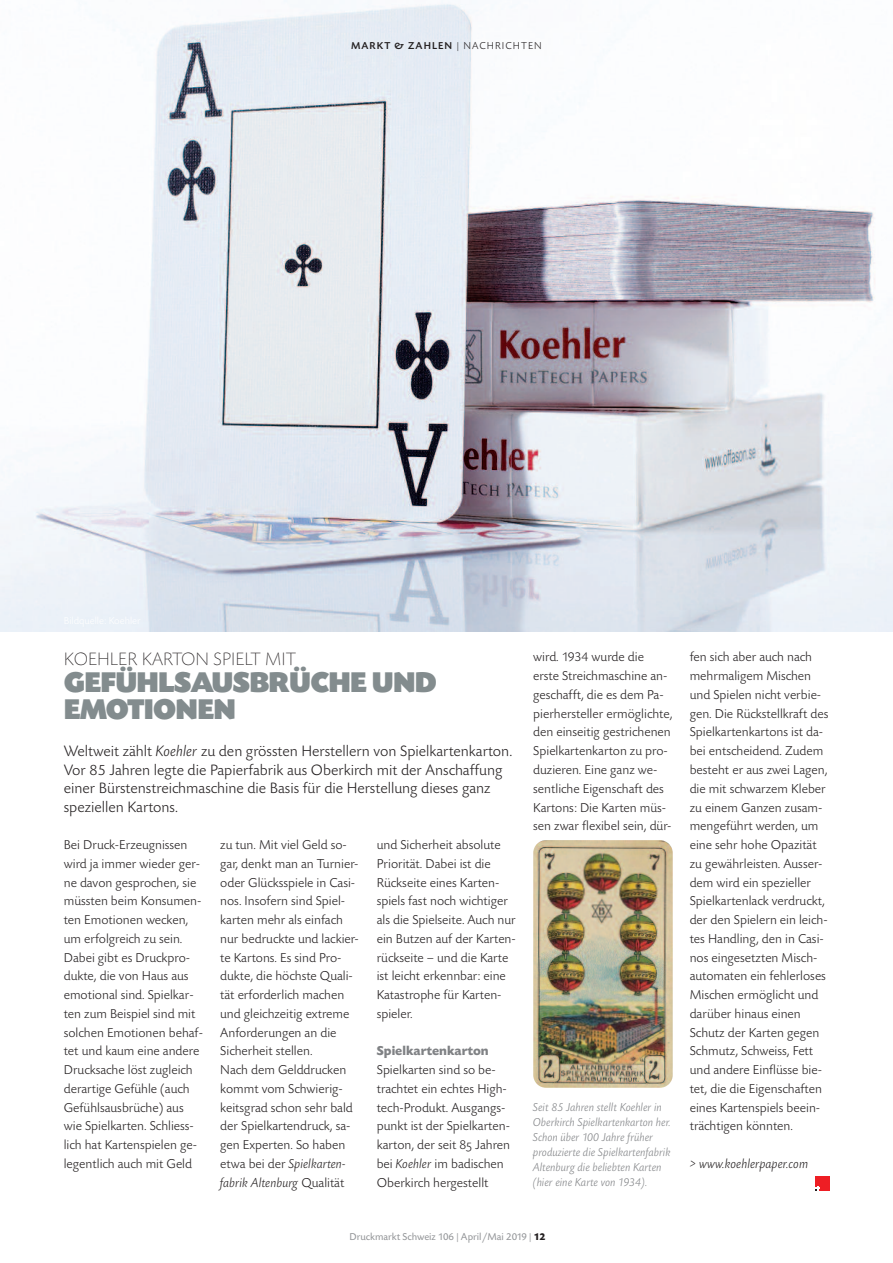
<style>
.page{position:relative;width:893px;height:1263px;background:#fff}
.page>*{position:absolute;margin:0;border:0;box-sizing:border-box;transform-origin:0 0}
.t1{font:30px/27px "Today SB Ultra";letter-spacing:-.025em;color:#838c8e}
.t2{font:300 expanded 18.75px "Today SB";color:#231f20}
.t3{font:300 15.75px/18.8px "Today SB";color:#231f20}
.t4{font:300 13.5px/18.8px "Today SB";color:#231f20}
.t5{font:italic 300 13.5px "Today SB";color:#231f20}
.t6{font:700 13.5px "Today SB";color:#808285}
.t7{font:italic 300 12px/15px "Today SB";color:#808285}
.t8{font:10.5px "Today SB";color:#939598}
.t9{font:500 10.5px "Today SB";letter-spacing:.1em;color:#231f20}
.s1{font-weight:300}
.s2{font-style:italic}
.s3{font-family:"Today SB Caps Lig";font-weight:400}
.s4{font-weight:700;color:#231f20}
</style>
<div class="page">
<img style="left:0;top:0;width:893px;height:631px">
<img style="left:533px;top:840px;width:140px;height:248px;border-radius:13px">
<div style="left:815px;top:1177px;width:14px;height:14px;background:#ee1e24"></div>
<svg style="left:815px;top:1186px;width:5px;height:5px"></svg>
<p class="t9" style="left:351px;top:40px;width:192px">MARKT &amp; ZAHLEN <span class="s1">| NACHRICHTEN</span></p>
<h2 class="t2" style="left:64px;top:648px;width:234px">KOEHLER KARTON SPIELT MIT</h2>
<h1 class="t1" style="left:64px;top:668px;width:375px">GEFÜHLSAUSBRÜCHE UND<br>EMOTIONEN</h1>
<p class="t3" style="left:64px;top:741px;width:450px">Weltweit zählt <span class="s2">Koehler</span> zu den grössten Herstellern von Spielkartenkarton.<br>Vor 85 Jahren legte die Papierfabrik aus Oberkirch mit der Anschaffung einer Bürstenstreichmaschine die Basis für die Herstellung dieses ganz speziellen Kartons.</p>
<p class="t4" style="left:64px;top:835px;width:141px">Bei Druck-Erzeugnissen wird ja immer wieder ger&shy;ne davon gesprochen, sie müssten beim Konsumen&shy;ten Emotionen wecken, um erfolgreich zu sein.<br>Dabei gibt es Druckpro&shy;dukte, die von Haus aus emotional sind. Spielkar&shy;ten zum Beispiel sind mit solchen Emotionen behaf&shy;tet und kaum eine andere<br>Drucksache löst zugleich derartige Gefühle (auch<br>Gefühlsausbrüche) aus wie Spielkarten. Schliess&shy;lich hat Kartenspielen ge&shy;legentlich auch mit Geld</p>
<p class="t4" style="left:220px;top:835px;width:140px">zu tun. Mit viel Geld so&shy;gar, denkt man an Turnier&shy;oder Glücksspiele in Casi&shy;nos. Insofern sind Spiel&shy;karten mehr als einfach nur bedruckte und lackier&shy;te Kartons. Es sind Pro&shy;dukte, die höchste Quali&shy;tät erforderlich machen und gleichzeitig extreme<br>Anforderungen an die<br>Sicherheit stellen.<br>Nach dem Gelddrucken kommt vom Schwierig&shy;keitsgrad schon sehr bald der Spielkartendruck, sa&shy;gen Experten. So haben etwa bei der <span class="s2">Spielkarten&shy;fabrik Altenburg</span> Qualität</p>
<p class="t4" style="left:377px;top:835px;width:141px">und Sicherheit absolute<br>Priorität. Dabei ist die<br>Rückseite eines Karten&shy;spiels fast noch wichtiger als die Spielseite. Auch nur ein Butzen auf der Karten&shy;rückseite – und die Karte ist leicht erkennbar: eine<br>Katastrophe für Karten&shy;spieler.</p>
<p class="t6" style="left:377px;top:1043px;width:114px">Spielkartenkarton</p>
<p class="t4" style="left:377px;top:1060px;width:135px">Spielkarten sind so be&shy;trachtet ein echtes High&shy;tech-Produkt. Ausgangs&shy;punkt ist der Spielkarten&shy;karton, der seit <span class="s3">85</span> Jahren bei <span class="s2">Koehler</span> im badischen<br>Oberkirch hergestellt</p>
<p class="t4" style="left:533px;top:647px;width:141px">wird. 1934 wurde die erste Streichmaschine an&shy;geschafft, die es dem Pa&shy;pierhersteller ermöglichte, den einseitig gestrichenen<br>Spielkartenkarton zu pro&shy;duzieren. Eine ganz we&shy;sentliche Eigenschaft des<br>Kartons: Die Karten müs&shy;sen zwar flexibel sein, dür-</p>
<p class="t4" style="left:690px;top:647px;width:140px">fen sich aber auch nach mehrmaligem Mischen und Spielen nicht verbie&shy;gen. Die Rückstellkraft des<br>Spielkartenkartons ist da&shy;bei entscheidend. Zudem besteht er aus zwei Lagen, die mit schwarzem Kleber zu einem Ganzen zusam&shy;mengeführt werden, um eine sehr hohe Opazität zu gewährleisten. Ausser&shy;dem wird ein spezieller<br>Spielkartenlack verdruckt, der den Spielern ein leich&shy;tes Handling, den in Casi&shy;nos eingesetzten Misch&shy;automaten ein fehlerloses<br>Mischen ermöglicht und darüber hinaus einen<br>Schutz der Karten gegen<br>Schmutz, Schweiss, Fett und andere Einflüsse bie&shy;tet, die die Eigenschaften eines Kartenspiels beein&shy;trächtigen könnten.</p>
<p class="t5" style="left:690px;top:1155px;width:120px">&gt; www.koehlerpaper.com</p>
<p class="t7" style="left:533px;top:1099px;width:139px">Seit 85 Jahren stellt Koehler in<br>Oberkirch Spielkartenkarton her.<br>Schon über 100 Jahre früher produzierte die Spielkartenfabrik<br>Altenburg die beliebten Karten (hier eine Karte von 1934).</p>
<p class="t8" style="left:349px;top:1230px;width:198px">Druckmarkt Schweiz 106 | April/Mai 2019 | <span class="s4">12</span></p>
</div>
